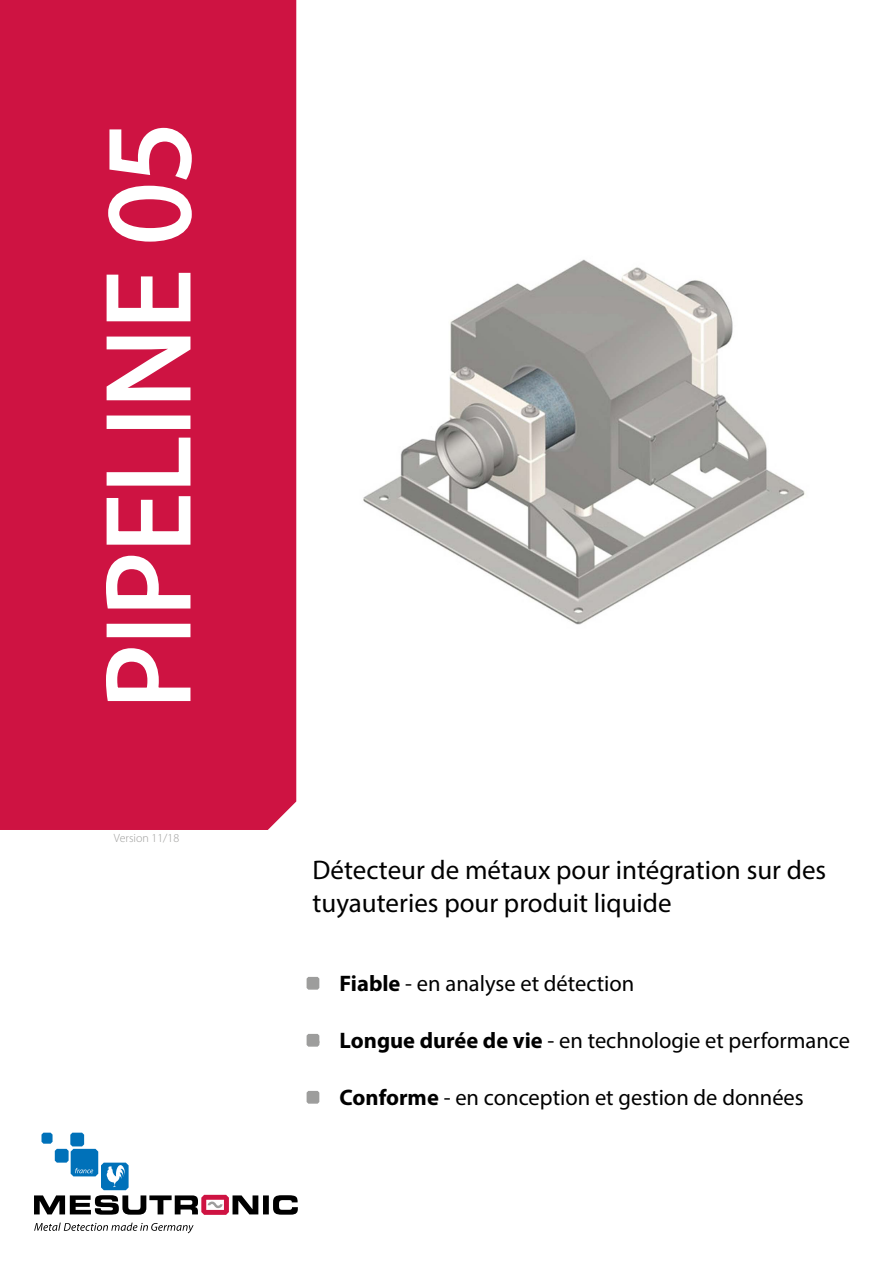
<style>
.page{position:relative;width:893px;height:1263px;background:#fff}
.page>*{position:absolute;margin:0;border:0;box-sizing:border-box;transform-origin:0 0}
.t1{font:120px "Myriad Pro";color:#fff}
.t2{font:27px/32.4px "Myriad Pro";color:#000}
.t3{font:22.5px "Myriad Pro";color:#000}
.t4{font:300 12px "Myriad Pro";color:#9d9d9c}
.s1{font-weight:700}
</style>
<div class="page">
<div style="left:0;top:0;width:297px;height:830px;background:#ce1342"></div>
<img style="left:363px;top:259px;width:442px;height:366px">
<svg style="left:306px;top:976px;width:14px;height:14px"></svg>
<svg style="left:306px;top:1033px;width:14px;height:14px"></svg>
<svg style="left:306px;top:1091px;width:14px;height:13px"></svg>
<svg style="left:104px;top:647px;width:88px;height:55px"></svg>
<div style="left:107px;top:624px;width:83px;height:13px;border:3px solid #fff"></div>
<svg style="left:104px;top:554px;width:88px;height:56px;background:#d8456a"></svg>
<svg style="left:105px;top:495px;width:87px;height:51px"></svg>
<svg style="left:105px;top:436px;width:87px;height:51px;background:#d63b62"></svg>
<div style="left:107px;top:415px;width:83px;height:14px;border:3px solid #fff"></div>
<svg style="left:104px;top:335px;width:89px;height:67px"></svg>
<svg style="left:105px;top:271px;width:87px;height:52px"></svg>
<svg style="left:107px;top:126px;width:86px;height:117px"></svg>
<div style="left:71px;top:1149px;width:27px;height:27px;background:#0071b9;border-radius:3px"></div>
<div style="left:55px;top:1149px;width:14px;height:13px;background:#0071b9;border-radius:2px"></div>
<div style="left:70px;top:1133px;width:14px;height:13px;background:#0071b9;border-radius:2px"></div>
<div style="left:42px;top:1133px;width:11px;height:11px;background:#0071b9;border-radius:2px"></div>
<svg style="left:34px;top:1162px;width:264px;height:71px"></svg>
<h1 class="t1" style="left:75px;top:709px;width:589px;rotate:-90deg">PIPELINE 05</h1>
<p class="t4" style="left:114px;top:831px;width:67px">Version 11/18</p>
<p class="t2" style="left:313px;top:853px;width:515px">Détecteur de métaux pour intégration sur des tuyauteries pour produit liquide</p>
<p class="t3" style="left:313px;top:969px;width:323px">• <span class="s1">Fiable</span> - en analyse et détection</p>
<p class="t3" style="left:313px;top:1026px;width:539px"><span class="s1">• Longue durée de vie</span> - en technologie et performance</p>
<p class="t3" style="left:313px;top:1083px;width:493px">• <span class="s1">Conforme</span> - en conception et gestion de données</p>
</div>
